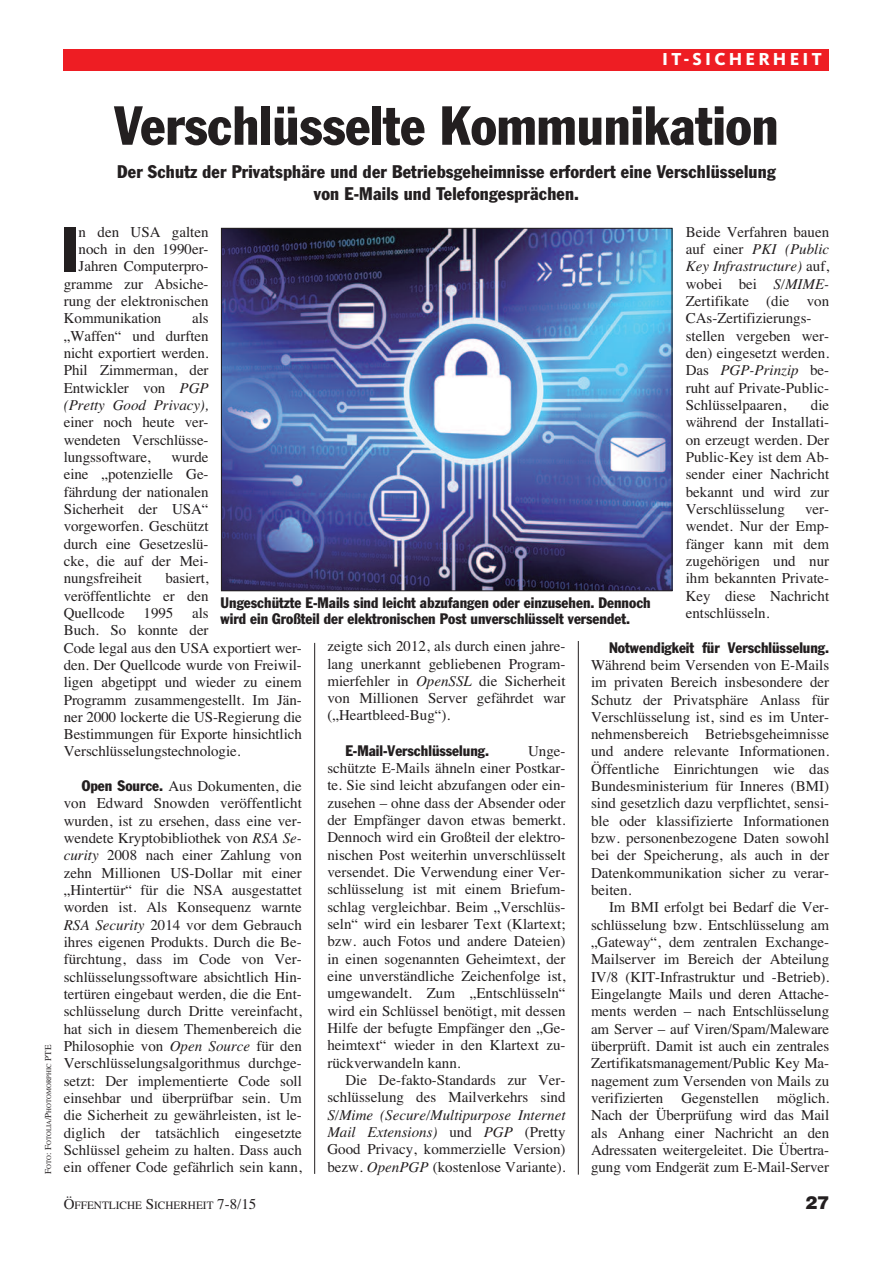
<style>
.page{position:relative;width:893px;height:1263px;background:#fff}
.page>*{position:absolute;margin:0;border:0;box-sizing:border-box;transform-origin:0 0}
.t1{font:condensed 62.55px "Franklin Gothic";color:#231f20}
.t2{font:condensed 54px "Franklin Gothic";color:#231f20}
.t3{font:condensed 18px/21.6px "Franklin Gothic";letter-spacing:.01em;color:#231f20;text-align:center}
.t4{font:800 18px "Kievit";letter-spacing:.175em;color:#fff}
.t5{font:900 18px "Helvetica";color:#231f20}
.t6{font:15px/17.2px "Times";color:#231f20;text-align:justify}
.t7{font:condensed 15px/15.8px "Franklin Gothic";color:#231f20}
.t8{font:11.25px "Times";color:#231f20}
.t9{font:6.75px "Times";color:#231f20}
.s1{font-size:9px}
.s2{font-style:italic}
.s3{font-family:"Franklin Gothic";font-stretch:condensed}
.s4{font-size:15px}
</style>
<div class="page">
<hr style="left:314px;top:643px;width:1px;height:531px;background:#231f20">
<div style="left:64px;top:49px;width:765px;height:21px;background:#ee1d23"></div>
<hr style="left:578px;top:641px;width:1px;height:534px;background:#231f20">
<img style="left:223px;top:230px;width:447px;height:359px">
<p class="t4" style="left:662px;top:53px;width:161px">IT-SICHERHEIT</p>
<p class="t9" style="left:45px;top:1174px;width:130px;rotate:-90deg"><span class="s1">F</span>OTO<span class="s1">: F</span>OTOLIA<span class="s1">/P</span>HOTOMORPHIC <span class="s1">PTE</span></p>
<h2 class="t2" style="left:114px;top:106px;width:666px">Verschlüsselte Kommunikation</h2>
<p class="t3" style="left:117px;top:162px;width:660px">Der Schutz der Privatsphäre und der Betriebsgeheimnisse erfordert eine Verschlüsselung von E-Mails und Telefongesprächen.</p>
<h1 class="t1" style="left:61px;top:227px;width:19px">I</h1>
<p class="t6" style="left:79px;top:223px;width:132px">n den USA galten</p>
<p class="t6" style="left:686px;top:223px;width:145px;text-align:left">Beide Verfahren bauen auf einer <span class="s2">PKI (Public<br>Key Infrastructure)</span> auf, wobei bei <span class="s2">S/MIME-<br></span>Zertifikate (die von<br>CAs-Zertifizierungs&shy;stellen vergeben wer&shy;den) eingesetzt werden.<br>Das <span class="s2">PGP-Prinzip</span> be&shy;ruht auf Private-Public-<br>Schlüsselpaaren,</p>
<p class="t6" style="left:79px;top:240px;width:132px">noch in den 1990er-</p>
<p class="t6" style="left:79px;top:257px;width:132px">Jahren Computerpro-</p>
<p class="t6" style="left:64px;top:275px;width:146px">gramme zur Absiche-</p>
<p class="t6" style="left:64px;top:292px;width:146px">rung der elektronischen</p>
<p class="t6" style="left:64px;top:309px;width:99px">Kommunikation</p>
<p class="t6" style="left:64px;top:309px;width:146px;text-indent:128px">als „Waffen“ und durften nicht exportiert werden.<br>Phil Zimmerman, der Entwickler von <span class="s2">PGP (Pretty Good Privacy),</span></p>
<p class="t6" style="left:64px;top:413px;width:146px">einer noch heute ver&shy;wendeten Verschlüsse&shy;lungssoftware,</p>
<p class="t6" style="left:686px;top:396px;width:145px;text-indent:125px">die während der Installati&shy;on erzeugt werden. Der Public-Key ist dem Ab&shy;sender einer Nachricht bekannt und wird zur Verschlüsselung</p>
<p class="t6" style="left:64px;top:448px;width:146px;text-indent:108px">wurde eine „potenzielle Ge&shy;fährdung der nationalen Sicherheit der USA“ vorgeworfen. Geschützt durch eine Gesetzeslü&shy;cke, die auf der Mei&shy;nungsfreiheit</p>
<p class="t6" style="left:686px;top:500px;width:145px;text-indent:119px">ver&shy;wendet. Nur der Emp&shy;fänger kann mit dem zugehörigen und nur ihm bekannten Private-Key diese Nachricht entschlüsseln.</p>
<p class="t7" style="left:609px;top:640px;width:222px">Notwendigkeit für Verschlüsselung.</p>
<p class="t6" style="left:591px;top:656px;width:240px">Während beim Versenden von E-Mails im privaten Bereich insbesondere der Schutz der Privatsphäre Anlass für Verschlüsselung ist, sind es im Unter&shy;nehmensbereich Betriebsgeheimnisse und andere relevante Informationen.<br>Öffentliche Einrichtungen wie das Bundesministerium für Inneres (BMI) sind gesetzlich dazu verpflichtet, sensi&shy;ble oder klassifizierte Informationen bzw. personenbezogene Daten sowohl bei der Speicherung, als auch in der Datenkommunikation sicher zu verar&shy;beiten.</p>
<p class="t6" style="left:591px;top:899px;width:240px;text-indent:18px">Im BMI erfolgt bei Bedarf die Ver&shy;schlüsselung bzw. Entschlüsselung am „Gateway“, dem zentralen Exchange-Mailserver im Bereich der Abteilung IV/8 (KIT-Infrastruktur und -Betrieb).<br>Eingelangte Mails und deren Attache&shy;ments werden – nach Entschlüsselung am Server – auf Viren/Spam/Maleware überprüft. Damit ist auch ein zentrales Zertifikatsmanagement/Public Key Ma&shy;nagement zum Versenden von Mails zu verifizierten Gegenstellen möglich.<br>Nach der Überprüfung wird das Mail als Anhang einer Nachricht an den Adressaten weitergeleitet. Die Übertra&shy;gung vom Endgerät zum E-Mail-Server</p>
<p class="t6" style="left:64px;top:569px;width:146px;text-indent:102px">basiert, veröffentlichte er den Quellcode</p>
<p class="t7" style="left:221px;top:596px;width:432px">Ungeschützte E-Mails sind leicht abzufangen oder einzusehen. Dennoch wird ein Großteil der elektronischen Post unverschlüsselt versendet.</p>
<p class="t6" style="left:144px;top:604px;width:31px">1995</p>
<p class="t6" style="left:64px;top:604px;width:240px;text-align:left;text-indent:128px">als<br>Buch. So konnte der<br>Code legal aus den USA exportiert wer&shy;den. Der Quellcode wurde von Freiwil&shy;ligen abgetippt und wieder zu einem<br>Programm zusammengestellt. Im Jän&shy;ner 2000 lockerte die US-Regierung die<br>Bestimmungen für Exporte hinsichtlich<br>Verschlüsselungstechnologie.</p>
<p class="t6" style="left:64px;top:777px;width:240px;text-indent:18px"><span class="s3">Open Source.</span> Aus Dokumenten, die von Edward Snowden veröffentlicht wurden, ist zu ersehen, dass eine ver&shy;wendete Kryptobibliothek von <span class="s2">RSA Se&shy;curity</span> 2008 nach einer Zahlung von zehn Millionen US-Dollar mit einer „Hintertür“ für die NSA ausgestattet worden ist. Als Konsequenz warnte <span class="s2">RSA Security</span> 2014 vor dem Gebrauch ihres eigenen Produkts. Durch die Be&shy;fürchtung, dass im Code von Ver&shy;schlüsselungssoftware absichtlich Hin&shy;tertüren eingebaut werden, die die Ent&shy;schlüsselung durch Dritte vereinfacht, hat sich in diesem Themenbereich die Philosophie von <span class="s2">Open Source</span> für den Verschlüsselungsalgorithmus durchge&shy;setzt: Der implementierte Code soll einsehbar und überprüfbar sein. Um die Sicherheit zu gewährleisten, ist le&shy;diglich der tatsächlich eingesetzte Schlüssel geheim zu halten. Dass auch ein offener Code gefährlich sein kann,</p>
<p class="t6" style="left:327px;top:637px;width:240px">zeigte sich 2012, als durch einen jahre&shy;lang unerkannt gebliebenen Program&shy;mierfehler in <span class="s2">OpenSSL</span> die Sicherheit von Millionen Server gefährdet war („Heartbleed-Bug“).</p>
<p class="t7" style="left:345px;top:744px;width:145px">E-Mail-Verschlüsselung.</p>
<p class="t6" style="left:327px;top:742px;width:240px;text-indent:201px">Unge&shy;schützte E-Mails ähneln einer Postkar&shy;te. Sie sind leicht abzufangen oder ein&shy;zusehen – ohne dass der Absender oder der Empfänger davon etwas bemerkt.<br>Dennoch wird ein Großteil der elektro&shy;nischen Post weiterhin unverschlüsselt versendet. Die Verwendung einer Ver&shy;schlüsselung ist mit einem Briefum&shy;schlag vergleichbar. Beim „Verschlüs&shy;seln“ wird ein lesbarer Text (Klartext; bzw. auch Fotos und andere Dateien) in einen sogenannten Geheimtext, der eine unverständliche Zeichenfolge ist, umgewandelt. Zum „Entschlüsseln“ wird ein Schlüssel benötigt, mit dessen Hilfe der befugte Empfänger den „Ge&shy;heimtext“ wieder in den Klartext zu&shy;rückverwandeln kann.</p>
<p class="t6" style="left:327px;top:1071px;width:240px;text-align:right">Die De-fakto-Standards zur Ver&shy;schlüsselung des Mailverkehrs sind</p>
<p class="t6" style="left:327px;top:1106px;width:240px"><span class="s2">S/Mime (Secure/Multipurpose Internet Mail Extensions)</span> und <span class="s2">PGP</span> (Pretty Good Privacy, kommerzielle Version) bezw. <span class="s2">OpenPGP</span> (kostenlose Variante).</p>
<p class="t8" style="left:64px;top:1198px;width:194px"><span class="s4">Ö</span>FFENTLICHE <span class="s4">S</span>ICHERHEIT <span class="s4">7-8/15</span></p>
<p class="t5" style="left:805px;top:1192px;width:26px">27</p>
</div>
